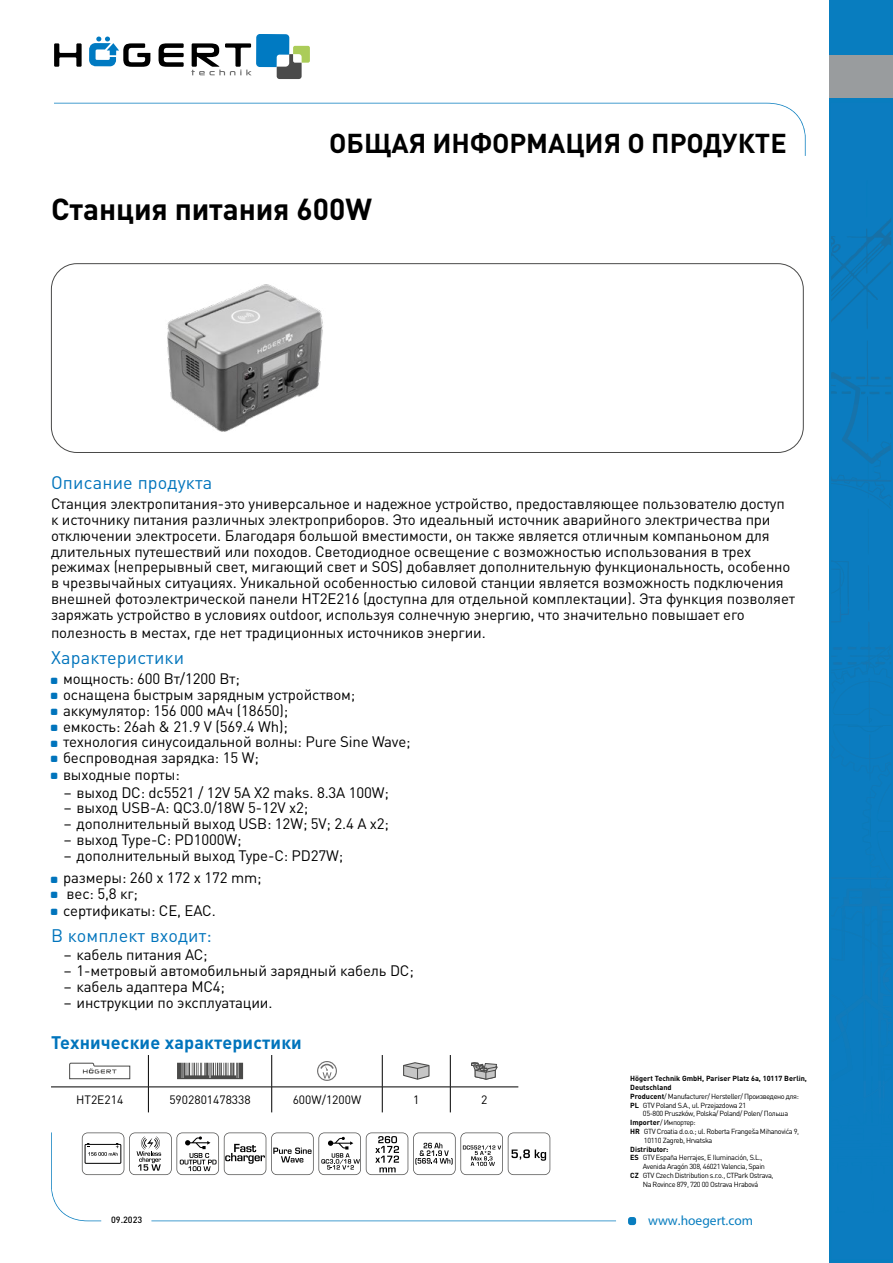
<style>
.page{position:relative;width:893px;height:1263px;background:#fff}
.page>*{position:absolute;margin:0;border:0;box-sizing:border-box;transform-origin:0 0}
.t1{font:700 30px "DIN Pro";color:#000}
.t2{font:700 27px "DIN Pro";color:#000}
.t3{font:18px "DIN Pro";letter-spacing:.01em;color:#0074bc}
.t4{font:700 18px "DIN Pro";letter-spacing:.01em;color:#0074bc}
.t5{font:15px/15.8px "DIN Pro";letter-spacing:-.01em;color:#000}
.t6{font:13.5px "Myriad Pro";color:#087dbf}
.t7{font:12px "DIN Pro";color:#000}
.t8{font:500 9px "DIN Pro";color:#000}
.t9{font:7.35px "DIN Pro";letter-spacing:-.05em;color:#000}
.t10{font:700 7.35px "DIN Pro";color:#000}
.s1{font-weight:700}
</style>
<div class="page">
<svg style="left:54px;top:43px;width:28px;height:24px"></svg>
<svg style="left:159px;top:43px;width:25px;height:24px"></svg>
<svg style="left:89px;top:37px;width:61px;height:30px"></svg>
<svg style="left:191px;top:34px;width:119px;height:45px"></svg>
<svg style="left:54px;top:103px;width:752px;height:53px"></svg>
<div style="left:628px;top:1217px;width:8px;height:8px;background:#087dbf;border-radius:3px"></div>
<svg style="left:51px;top:1132px;width:565px;height:89px"></svg>
<div style="left:830px;top:0;width:63px;height:1263px;background:#087dbf"></div>
<img style="left:831px;top:273px;width:50px;height:56px">
<img style="left:867px;top:222px;width:24px;height:44px">
<img style="left:831px;top:222px;width:56px;height:42px">
<svg style="left:831px;top:341px;width:60px;height:565px"></svg>
<img style="left:863px;top:906px;width:28px;height:76px">
<img style="left:831px;top:877px;width:60px;height:2px">
<img style="left:848px;top:647px;width:43px;height:3px">
<div style="left:830px;top:56px;width:63px;height:42px;background:#999c9e"></div>
<div style="left:51px;top:263px;width:753px;height:190px;border:1px solid #4a4a49;border-radius:26px"></div>
<svg style="left:82px;top:1132px;width:468px;height:43px"></svg>
<hr style="left:148px;top:1055px;width:1px;height:32px;background:#000">
<hr style="left:271px;top:1055px;width:1px;height:32px;background:#000">
<hr style="left:382px;top:1055px;width:1px;height:32px;background:#000">
<hr style="left:450px;top:1055px;width:1px;height:32px;background:#000">
<svg style="left:148px;top:1088px;width:1px;height:24px"></svg>
<svg style="left:271px;top:1088px;width:1px;height:24px"></svg>
<svg style="left:382px;top:1088px;width:1px;height:24px"></svg>
<svg style="left:450px;top:1088px;width:1px;height:24px"></svg>
<hr style="left:51px;top:1087px;width:97px;height:1px;background:#000">
<hr style="left:148px;top:1087px;width:124px;height:1px;background:#000">
<hr style="left:272px;top:1087px;width:110px;height:1px;background:#000">
<hr style="left:382px;top:1087px;width:68px;height:1px;background:#000">
<hr style="left:450px;top:1087px;width:68px;height:1px;background:#000">
<svg style="left:69px;top:1063px;width:61px;height:16px"></svg>
<svg style="left:177px;top:1063px;width:66px;height:16px"></svg>
<svg style="left:317px;top:1061px;width:20px;height:20px"></svg>
<svg style="left:403px;top:1062px;width:26px;height:18px"></svg>
<svg style="left:471px;top:1062px;width:27px;height:17px"></svg>
<img style="left:167px;top:284px;width:156px;height:148px">
<h2 class="t2" style="left:329px;top:121px;width:459px">ОБЩАЯ ИНФОРМАЦИЯ О ПРОДУКТЕ</h2>
<h1 class="t1" style="left:51px;top:184px;width:322px">Станция питания 600W</h1>
<p class="t3" style="left:51px;top:471px;width:163px">Описание продукта</p>
<p class="t5" style="left:51px;top:495px;width:746px">Станция электропитания-это универсальное и надежное устройство, предоставляющее пользователю доступ к источнику питания различных электроприборов. Это идеальный источник аварийного электричества при отключении электросети. Благодаря большой вместимости, он также является отличным компаньоном для длительных путешествий или походов. Светодиодное освещение с возможностью использования в трех режимах (непрерывный свет, мигающий свет и SOS) добавляет дополнительную функциональность, особенно в чрезвычайных ситуациях. Уникальной особенностью силовой станции является возможность подключения внешней фотоэлектрической панели HT2E216 (доступна для отдельной комплектации). Эта функция позволяет заряжать устройство в условиях outdoor, используя солнечную энергию, что значительно повышает его</p>
<p class="t5" style="left:51px;top:624px;width:436px">полезность в местах, где нет традиционных источников энергии.</p>
<p class="t3" style="left:51px;top:646px;width:135px">Характеристики</p>
<p class="t5" style="left:63px;top:670px;width:349px">мощность: 600 Вт/1200 Вт;<br>оснащена быстрым зарядным устройством; аккумулятор: 156 000 мАч (18650);<br>емкость: 26ah &amp; 21.9 V (569.4 Wh);<br>технология синусоидальной волны: Pure Sine Wave; беспроводная зарядка: 15 W;<br>выходные порты:</p>
<p class="t5" style="left:64px;top:784px;width:327px">– выход DC: dc5521 / 12V 5A X2 maks. 8.3A 100W;</p>
<p class="t5" style="left:64px;top:799px;width:246px">– выход USB-A: QC3.0/18W 5-12V x2;</p>
<p class="t5" style="left:64px;top:815px;width:327px">– дополнительный выход USB: 12W; 5V; 2.4 A x2;</p>
<p class="t5" style="left:64px;top:831px;width:179px">– выход Type-C: PD1000W;</p>
<p class="t5" style="left:63px;top:844px;width:282px;line-height:22px">– дополнительный выход Type-C: PD27W; размеры: 260 x 172 x 172 mm;</p>
<p class="t5" style="left:63px;top:885px;width:154px;line-height:16.5px">вес: 5,8 кг; сертификаты: CE, EAC.</p>
<p class="t3" style="left:51px;top:924px;width:162px">В комплект входит:</p>
<p class="t5" style="left:64px;top:946px;width:145px">– кабель питания AC;</p>
<p class="t5" style="left:64px;top:962px;width:352px">– 1-метровый автомобильный зарядный кабель DC;</p>
<p class="t5" style="left:64px;top:978px;width:163px">– кабель адаптера MC4;</p>
<p class="t5" style="left:64px;top:994px;width:210px">– инструкции по эксплуатации.</p>
<p class="t4" style="left:51px;top:1027px;width:252px">Технические характеристики</p>
<p class="t7" style="left:76px;top:1092px;width:49px">HT2E214</p>
<p class="t7" style="left:169px;top:1092px;width:83px">5902801478338</p>
<p class="t7" style="left:293px;top:1092px;width:70px">600W/1200W</p>
<p class="t7" style="left:413px;top:1092px;width:8px">1</p>
<p class="t7" style="left:481px;top:1092px;width:8px">2</p>
<p class="t10" style="left:630px;top:1072px;width:178px">Högert Technik GmbH, Pariser Platz 6a, 10117 Berlin,</p>
<p class="t10" style="left:630px;top:1081px;width:43px">Deutschland</p>
<p class="t9" style="left:630px;top:1091px;width:170px"><span class="s1">Producent</span>/ Manufacturer/ Hersteller/ Произведено для:</p>
<p class="t9" style="left:630px;top:1100px;width:117px"><span class="s1">PL</span> GTV Poland S.A., ul. Przejazdowa 21</p>
<p class="t9" style="left:643px;top:1109px;width:147px">05-800 Pruszków, Polska/ Poland/ Polen/ Польша</p>
<p class="t9" style="left:630px;top:1117px;width:67px"><span class="s1">Importer</span>/ Импортер:</p>
<p class="t9" style="left:630px;top:1126px;width:171px"><span class="s1">HR</span> GTV Croatia d.o.o.; ul. Roberta Frangeša Mihanovića 9,</p>
<p class="t9" style="left:644px;top:1135px;width:70px">10110 Zagreb, Hrvatska</p>
<p class="t10" style="left:630px;top:1143px;width:40px">Distributor:</p>
<p class="t9" style="left:630px;top:1153px;width:134px"><span class="s1">ES</span> GTV España Herrajes, E Iluminación, S.L.,</p>
<p class="t9" style="left:643px;top:1161px;width:124px">Avenida Aragón 308, 46021 Valencia, Spain</p>
<p class="t9" style="left:630px;top:1170px;width:145px"><span class="s1">CZ</span> GTV Czech Distribution s.r.o., CTPark Ostrava,</p>
<p class="t9" style="left:643px;top:1179px;width:117px">Na Rovince 879, 720 00 Ostrava Hrabová</p>
<p class="t8" style="left:111px;top:1213px;width:33px">09.2023</p>
<p class="t6" style="left:648px;top:1212px;width:107px">www.hoegert.com</p>
</div>
